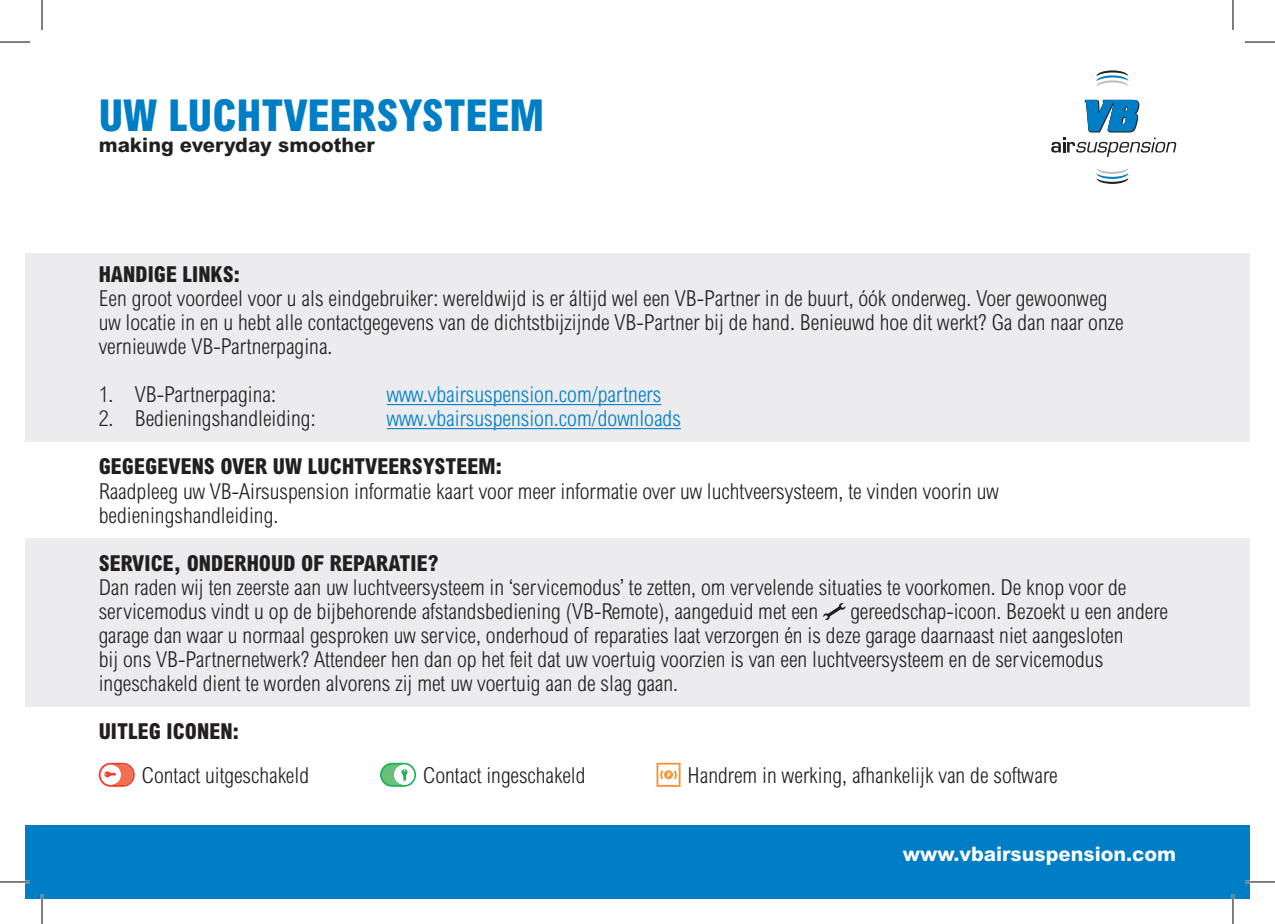
<style>
.page{position:relative;width:1275px;height:924px;background:#fff}
.page>*{position:absolute;margin:0;border:0;box-sizing:border-box;transform-origin:0 0}
.t1{font:800 condensed 44px "Arial MT Std";color:#007ec5}
.Platte_tekst{font:300 condensed 22px/24px "Arial MT Std";color:#231f20}
.Platte_tekst-2{font:800 condensed 22px "Arial MT Std";color:#231f20}
.t2{font:300 condensed 22px "Arial MT Std";color:#007ec5}
.Platte_tekst-3{font:800 20px "Arial MT Std";color:#fff}
.t3{font:800 20px "Arial MT Std";color:#231f20}
</style>
<div class="page">
<div style="left:25px;top:253px;width:1225px;height:189px;background:#ececee"></div>
<div style="left:25px;top:538px;width:1225px;height:168px;background:#ececee"></div>
<div style="left:25px;top:824px;width:1225px;height:74px;background:#007ec5"></div>
<svg style="left:1096px;top:70px;width:32px;height:16px"></svg>
<svg style="left:1096px;top:168px;width:32px;height:16px"></svg>
<svg style="left:1051px;top:100px;width:125px;height:57px"></svg>
<svg style="left:380px;top:762px;width:36px;height:24px"></svg>
<svg style="left:99px;top:762px;width:36px;height:24px"></svg>
<svg style="left:656px;top:762px;width:24px;height:24px"></svg>
<hr style="left:387px;top:404px;width:274px;height:1px;background:#007ec5">
<hr style="left:387px;top:428px;width:294px;height:1px;background:#007ec5">
<svg style="left:823px;top:603px;width:22px;height:16px"></svg>
<hr style="left:0;top:880px;width:30px;height:2px;background:#fff">
<hr style="left:1245px;top:880px;width:30px;height:2px;background:#fff">
<hr style="left:41px;top:893px;width:2px;height:30px;background:#fff">
<hr style="left:1231px;top:893px;width:3px;height:30px;background:#fff">
<hr style="left:0;top:42px;width:30px;height:1px;background:#000">
<hr style="left:1245px;top:42px;width:30px;height:1px;background:#000">
<hr style="left:0;top:881px;width:30px;height:1px;background:#000">
<hr style="left:1245px;top:881px;width:30px;height:1px;background:#000">
<hr style="left:42px;top:0;width:1px;height:30px;background:#000">
<hr style="left:42px;top:893px;width:1px;height:30px;background:#000">
<hr style="left:1232px;top:0;width:1px;height:30px;background:#000">
<hr style="left:1232px;top:893px;width:1px;height:30px;background:#000">
<p class="t1" style="left:99px;top:89px;width:447px">UW LUCHTVEERSYSTEEM</p>
<p class="t3" style="left:99px;top:133px;width:278px">making everyday smoother</p>
<p class="Platte_tekst-2" style="left:99px;top:261px;width:143px">HANDIGE LINKS:</p>
<p class="Platte_tekst" style="left:99px;top:286px;width:1026px">Een groot voordeel voor u als eindgebruiker: wereldwijd is er áltijd wel een VB-Partner in de buurt, óók onderweg. Voer gewoonweg uw locatie in en u hebt alle contactgegevens van de dichtstbijzijnde VB-Partner bij de hand. Benieuwd hoe dit werkt? Ga dan naar onze vernieuwde VB-Partnerpagina.</p>
<p class="Platte_tekst" style="left:99px;top:382px;width:179px">1. VB-Partnerpagina:</p>
<p class="t2" style="left:387px;top:382px;width:276px">www.vbairsuspension.com/partners</p>
<p class="Platte_tekst" style="left:99px;top:406px;width:218px">2. Bedieningshandleiding:</p>
<p class="t2" style="left:387px;top:406px;width:296px">www.vbairsuspension.com/downloads</p>
<p class="Platte_tekst-2" style="left:99px;top:453px;width:404px">GEGEGEVENS OVER UW LUCHTVEERSYSTEEM:</p>
<p class="Platte_tekst" style="left:99px;top:478px;width:901px">Raadpleeg uw VB-Airsuspension informatie kaart voor meer informatie over uw luchtveersysteem, te vinden voorin uw bedieningshandleiding.</p>
<p class="Platte_tekst-2" style="left:99px;top:549px;width:341px">SERVICE, ONDERHOUD OF REPARATIE?</p>
<p class="Platte_tekst" style="left:99px;top:574px;width:1029px">Dan raden wij ten zeerste aan uw luchtveersysteem in ‘servicemodus’ te zetten, om vervelende situaties te voorkomen. De knop voor de servicemodus vindt u op de bijbehorende afstandsbediening (VB-Remote), aangeduid met een</p>
<p class="Platte_tekst" style="left:99px;top:598px;width:1070px;text-indent:751px">gereedschap-icoon. Bezoekt u een andere garage dan waar u normaal gesproken uw service, onderhoud of reparaties laat verzorgen én is deze garage daarnaast niet aangesloten<br>bij ons VB-Partnernetwerk? Attendeer hen dan op het feit dat uw voertuig voorzien is van een luchtveersysteem en de servicemodus ingeschakeld dient te worden alvorens zij met uw voertuig aan de slag gaan.</p>
<p class="Platte_tekst-2" style="left:99px;top:717px;width:142px">UITLEG ICONEN:</p>
<p class="Platte_tekst" style="left:142px;top:762px;width:169px">Contact uitgeschakeld</p>
<p class="Platte_tekst" style="left:423px;top:762px;width:164px">Contact ingeschakeld</p>
<p class="Platte_tekst" style="left:687px;top:762px;width:371px">Handrem in werking, afhankelijk van de software</p>
<p class="Platte_tekst-3" style="left:903px;top:841px;width:275px">www.vbairsuspension.com</p>
</div>
